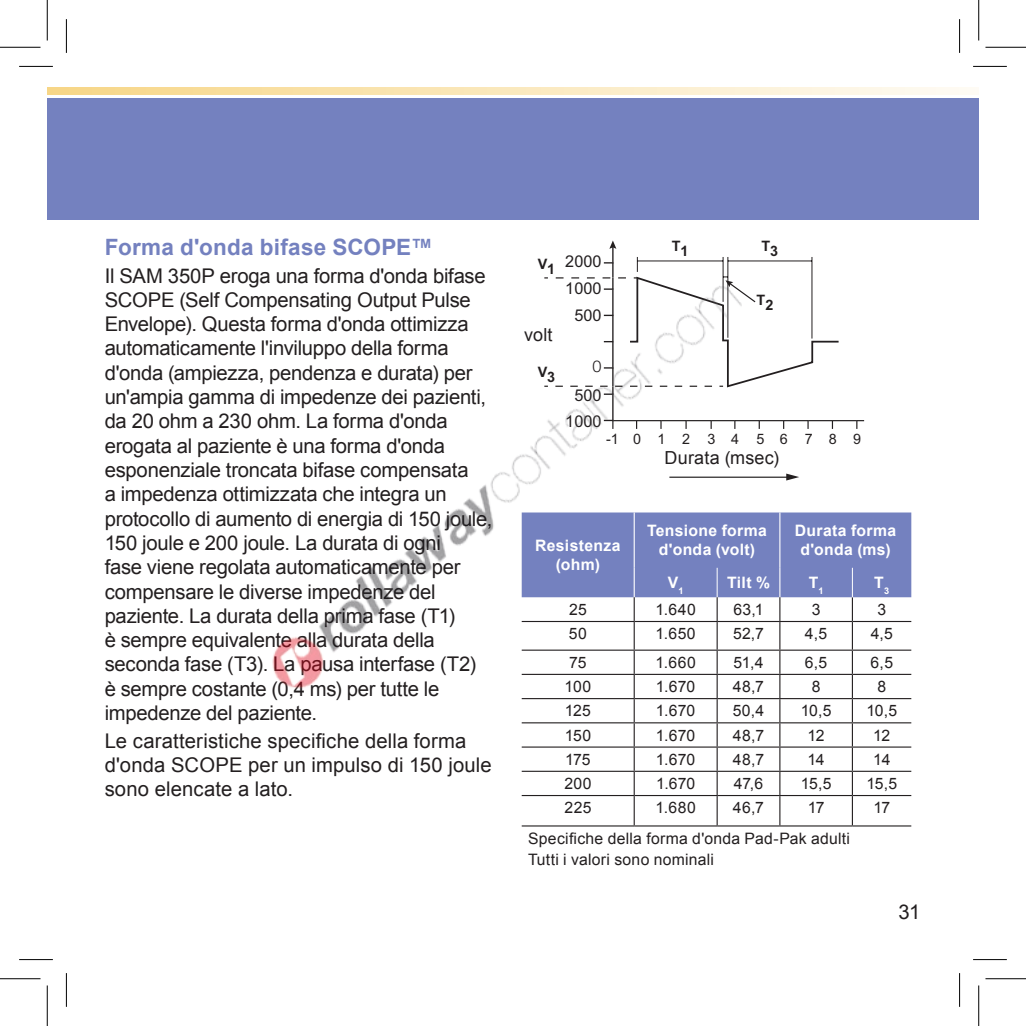
<style>
.page{position:relative;width:1026px;height:1026px;background:#fff}
.page>*{position:absolute;margin:0;border:0;box-sizing:border-box;transform-origin:0 0}
.t1{font:700 22.5px "Arial";letter-spacing:.01em;color:#7481bf}
.t2{font:20.25px/24.3px "Arial";letter-spacing:-.015em;color:#231f20}
.t3{font:20.25px/24.3px "Arial";letter-spacing:.005em;color:#231f20}
.t4{font:18px "Arial";letter-spacing:.01em;color:#231f20}
.t5{font:16.2px/26.6px "Arial";color:#231f20;text-align:center}
.t6{font:300 16.2px "Helvetica Neue";color:#231f20}
.t7{font:15.75px/21.2px "Arial";letter-spacing:.015em;color:#231f20}
.t8{font:700 15.75px/18.9px "Arial";letter-spacing:.02em;color:#fff;text-align:center}
.t9{font:14.4px "Arial";letter-spacing:1.155em;color:#231f20}
.t10{font:700 14.4px "Arial";color:#231f20}
</style>
<div class="page">
<div style="left:47px;top:98px;width:931px;height:121px;background:#7481bf"></div>
<svg style="left:47px;top:87px;width:928px;height:8px;background:#fae8bd"></svg>
<hr style="left:612px;top:420px;width:252px;height:1px;background:#231f20">
<hr style="left:780px;top:825px;width:72px;height:1px;background:#231f20">
<hr style="left:852px;top:825px;width:59px;height:1px;background:#231f20">
<svg style="left:833px;top:512px;width:78px;height:313px"></svg>
<hr style="left:19px;top:66px;width:34px;height:1px;background:#000">
<hr style="left:973px;top:66px;width:34px;height:1px;background:#000">
<hr style="left:19px;top:959px;width:34px;height:1px;background:#000">
<hr style="left:973px;top:959px;width:34px;height:1px;background:#000">
<hr style="left:66px;top:19px;width:1px;height:34px;background:#000">
<hr style="left:66px;top:973px;width:1px;height:34px;background:#000">
<hr style="left:959px;top:19px;width:1px;height:34px;background:#000">
<hr style="left:959px;top:973px;width:1px;height:34px;background:#000">
<hr style="left:0;top:47px;width:40px;height:1px;background:#000">
<hr style="left:985px;top:47px;width:41px;height:1px;background:#000">
<hr style="left:0;top:978px;width:40px;height:1px;background:#000">
<hr style="left:985px;top:978px;width:41px;height:1px;background:#000">
<hr style="left:47px;top:0;width:1px;height:40px;background:#000">
<hr style="left:47px;top:985px;width:1px;height:41px;background:#000">
<hr style="left:978px;top:0;width:1px;height:40px;background:#000">
<hr style="left:978px;top:985px;width:1px;height:41px;background:#000">
<img style="left:192px;top:219px;width:641px;height:608px">
<p class="t1" style="left:105px;top:232px;width:330px">Forma d'onda bifase SCOPE™</p>
<p class="t2" style="left:105px;top:263px;width:389px">Il SAM 350P eroga una forma d'onda bifase SCOPE (Self Compensating Output Pulse Envelope). Questa forma d'onda ottimizza automaticamente l'inviluppo della forma d'onda (ampiezza, pendenza e durata) per un'ampia gamma di impedenze dei pazienti, da 20 ohm a 230 ohm. La forma d'onda erogata al paziente è una forma d'onda esponenziale troncata bifase compensata<br>a impedenza ottimizzata che integra un protocollo di aumento di energia di 150 joule, 150 joule e 200 joule. La durata di ogni<br>fase viene regolata automaticamente per compensare le diverse impedenze del paziente. La durata della prima fase (T1)<br>è sempre equivalente alla durata della seconda fase (T3). La pausa interfase (T2)<br>è sempre costante (0,4 ms) per tutte le impedenze del paziente.</p>
<p class="t3" style="left:105px;top:728px;width:388px">Le caratteristiche specifiche della forma d'onda SCOPE per un impulso di 150 joule sono elencate a lato.</p>
<p class="t10" style="left:538px;top:257px;width:19px">V1</p>
<p class="t4" style="left:524px;top:323px;width:30px">volt</p>
<p class="t10" style="left:538px;top:365px;width:19px">V3</p>
<p class="t5" style="left:565px;top:249px;width:38px">2000</p>
<p class="t5" style="left:565px;top:275px;width:38px">1000<br>500</p>
<p class="t6" style="left:592px;top:356px;width:11px">0</p>
<p class="t5" style="left:565px;top:382px;width:38px">500<br>1000</p>
<p class="t9" style="left:606px;top:429px;width:36px">-1 0</p>
<p class="t10" style="left:672px;top:239px;width:18px">T1</p>
<p class="t10" style="left:761px;top:239px;width:18px">T3</p>
<p class="t10" style="left:756px;top:293px;width:18px">T2</p>
<p class="t9" style="left:657px;top:429px;width:205px">123456789</p>
<p class="t4" style="left:664px;top:445px;width:116px">Durata (msec)</p>
<p class="t8" style="left:535px;top:536px;width:87px">Resistenza (ohm)</p>
<p class="t8" style="left:647px;top:522px;width:121px">Tensione forma d'onda (volt)</p>
<p class="t8" style="left:795px;top:522px;width:103px">Durata forma d'onda (ms)</p>
<p class="t8" style="left:668px;top:574px;width:17px">V<sub>1</sub></p>
<p class="t8" style="left:727px;top:574px;width:44px">Tilt %</p>
<p class="t8" style="left:809px;top:574px;width:16px">T<sub>1</sub></p>
<p class="t8" style="left:874px;top:574px;width:17px">T<sub>3</sub></p>
<p class="t7" style="left:569px;top:599px;width:19px">25</p>
<p class="t7" style="left:655px;top:599px;width:42px">1.640</p>
<p class="t7" style="left:733px;top:599px;width:32px">63,1</p>
<p class="t7" style="left:812px;top:599px;width:10px">3</p>
<p class="t7" style="left:877px;top:599px;width:10px">3</p>
<p class="t7" style="left:569px;top:623px;width:19px">50</p>
<p class="t7" style="left:655px;top:623px;width:42px">1.650</p>
<p class="t7" style="left:733px;top:623px;width:32px">52,7</p>
<p class="t7" style="left:805px;top:623px;width:24px">4,5</p>
<p class="t7" style="left:870px;top:623px;width:24px">4,5</p>
<p class="t7" style="left:569px;top:652px;width:19px">75</p>
<p class="t7" style="left:655px;top:652px;width:42px">1.660</p>
<p class="t7" style="left:733px;top:652px;width:31px">51,4</p>
<p class="t7" style="left:805px;top:652px;width:24px">6,5</p>
<p class="t7" style="left:870px;top:652px;width:24px">6,5</p>
<p class="t7" style="left:564px;top:676px;width:28px">100</p>
<p class="t7" style="left:656px;top:676px;width:41px">1.670</p>
<p class="t7" style="left:733px;top:676px;width:33px">48,7</p>
<p class="t7" style="left:812px;top:676px;width:10px">8</p>
<p class="t7" style="left:877px;top:676px;width:10px">8</p>
<p class="t7" style="left:565px;top:700px;width:28px">125</p>
<p class="t7" style="left:656px;top:700px;width:41px">1.670</p>
<p class="t7" style="left:733px;top:700px;width:33px">50,4</p>
<p class="t7" style="left:800px;top:700px;width:32px">10,5</p>
<p class="t7" style="left:866px;top:700px;width:32px">10,5</p>
<p class="t7" style="left:565px;top:725px;width:28px">150</p>
<p class="t7" style="left:656px;top:725px;width:41px">1.670</p>
<p class="t7" style="left:733px;top:725px;width:33px">48,7</p>
<p class="t7" style="left:807px;top:725px;width:19px">12</p>
<p class="t7" style="left:873px;top:725px;width:19px">12</p>
<p class="t7" style="left:565px;top:749px;width:27px">175</p>
<p class="t7" style="left:656px;top:749px;width:41px">1.670</p>
<p class="t7" style="left:733px;top:749px;width:33px">48,7</p>
<p class="t7" style="left:807px;top:749px;width:19px">14</p>
<p class="t7" style="left:873px;top:749px;width:19px">14</p>
<p class="t7" style="left:564px;top:773px;width:29px">200</p>
<p class="t7" style="left:656px;top:773px;width:41px">1.670</p>
<p class="t7" style="left:734px;top:773px;width:31px">47,6</p>
<p class="t7" style="left:800px;top:773px;width:32px">15,5</p>
<p class="t7" style="left:866px;top:773px;width:32px">15,5</p>
<p class="t7" style="left:564px;top:797px;width:28px">225</p>
<p class="t7" style="left:655px;top:797px;width:42px">1.680</p>
<p class="t7" style="left:733px;top:797px;width:33px">46,7</p>
<p class="t7" style="left:807px;top:797px;width:18px">17</p>
<p class="t7" style="left:873px;top:797px;width:18px">17</p>
<p class="t7" style="left:528px;top:828px;width:323px">Specifiche della forma d'onda Pad-Pak adulti<br>Tutti i valori sono nominali</p>
<p class="t2" style="left:898px;top:899px;width:23px">31</p>
</div>
